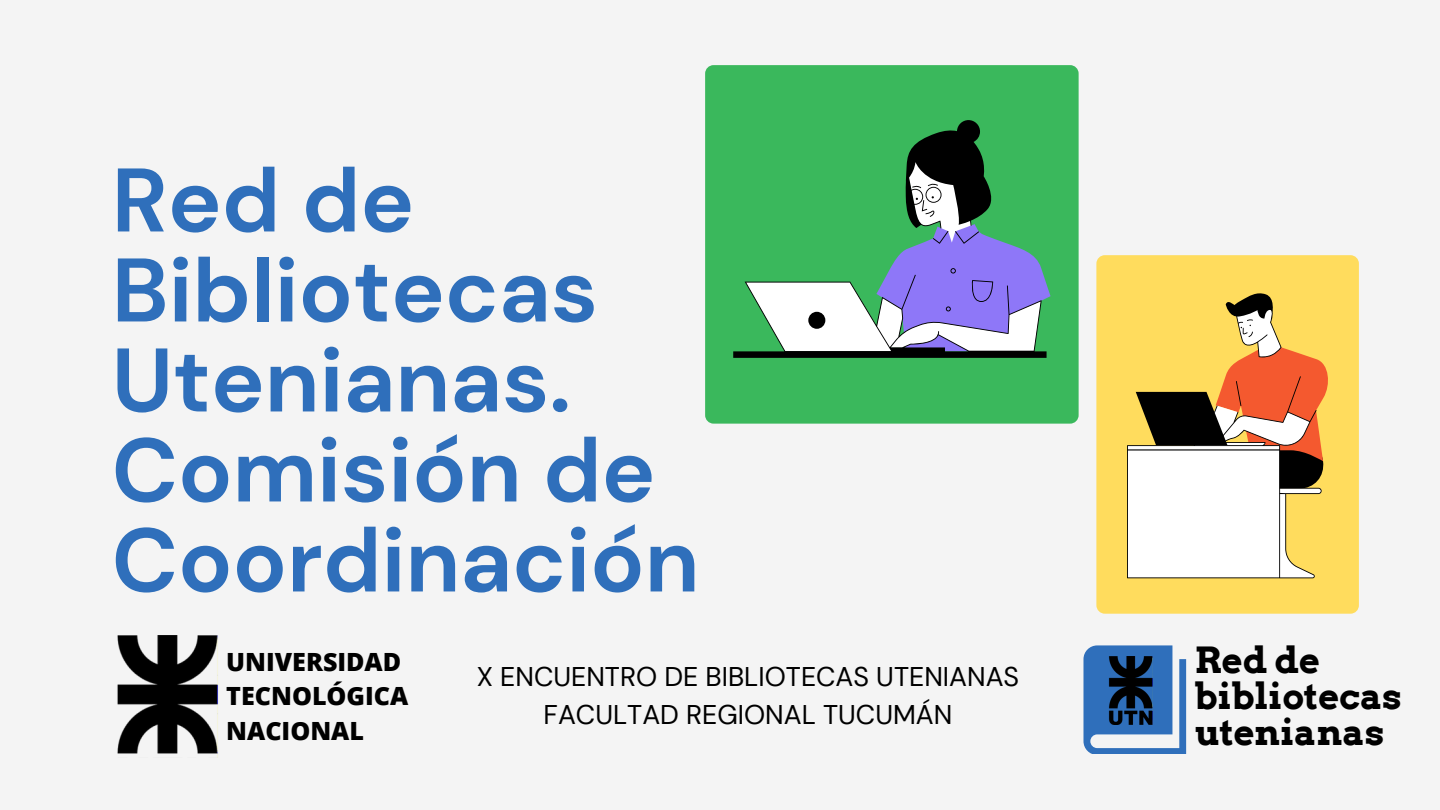
<style>
.page{position:relative;width:1440px;height:810px;background:#f4f4f4}
.page>*{position:absolute;margin:0;border:0;box-sizing:border-box;transform-origin:0 0}
.t1{font:700 90px/90px "DM Sans";color:#2f6fbb}
.t2{font:700 36.1px/36.2px "Arvo";color:#000}
.t3{font:27px/37.5px "DM Sans";color:#000;text-align:center}
.t4{font:800 25.1px/34.5px "Open Sans";color:#000}
</style>
<div class="page">
<div style="left:705px;top:65px;width:374px;height:359px;background:#3ab85c;border-radius:8px"></div>
<div style="left:1096px;top:255px;width:263px;height:359px;background:#ffdc5d;border-radius:8px"></div>
<svg style="left:1127px;top:392px;width:195px;height:186px;fill:#fff"></svg>
<svg style="left:1136px;top:293px;width:192px;height:196px"></svg>
<svg style="left:733px;top:120px;width:314px;height:238px"></svg>
<svg style="left:1083px;top:646px;width:103px;height:108px"></svg>
<img style="left:1097px;top:657px;width:68px;height:67px">
<img style="left:117px;top:636px;width:101px;height:121px">
<h1 class="t1" style="left:112px;top:156px;width:589px">Red de<br>Bibliotecas<br>Utenianas.<br>Comisión de<br>Coordinación</h1>
<p class="t4" style="left:226px;top:644px;width:184px">UNIVERSIDAD<br>TECNOLÓGICA<br>NACIONAL</p>
<p class="t3" style="left:477px;top:658px;width:544px">X ENCUENTRO DE BIBLIOTECAS UTENIANAS<br>FACULTAD REGIONAL TUCUMÁN</p>
<h2 class="t2" style="left:1195px;top:642px;width:209px">Red de bibliotecas utenianas</h2>
</div>
